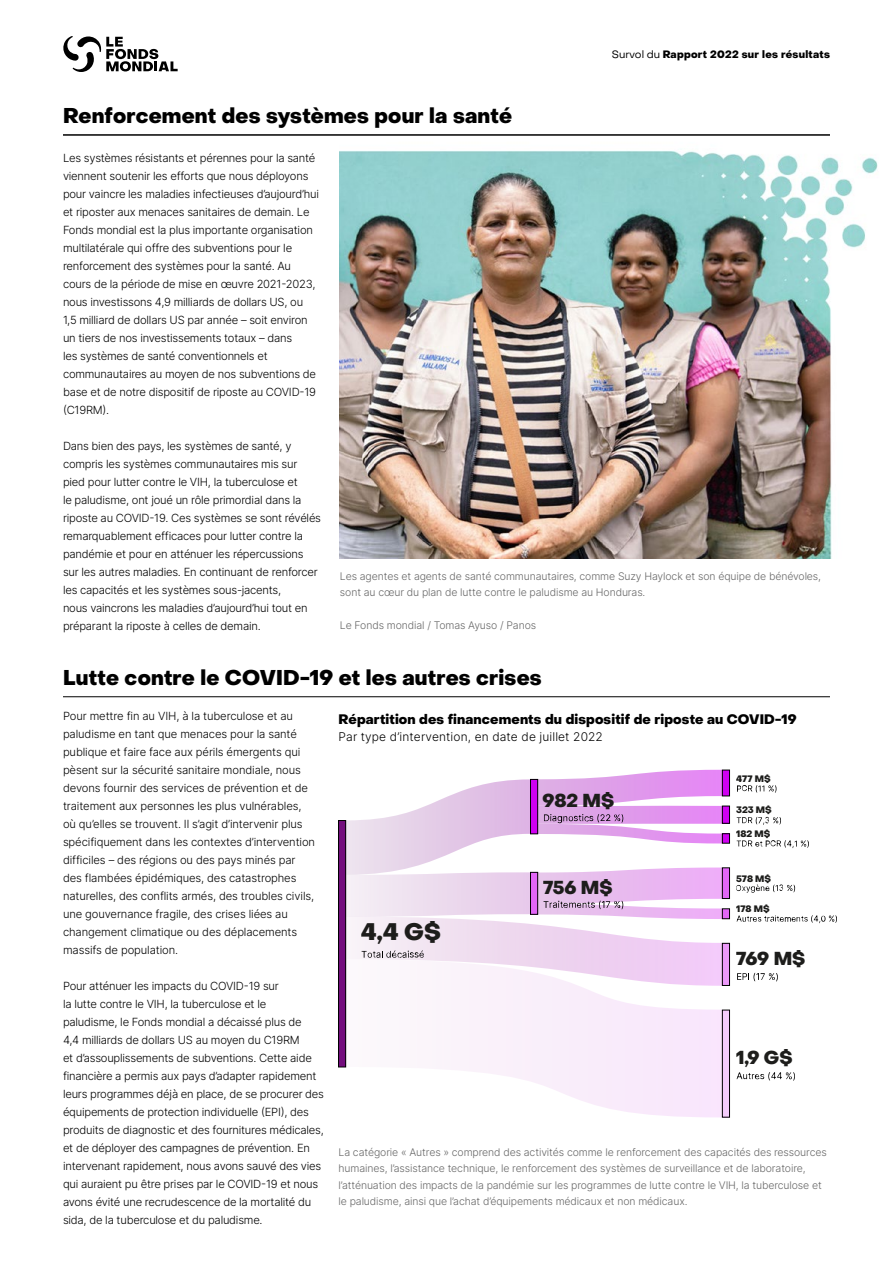
<style>
.page{position:relative;width:893px;height:1263px;background:#fff}
.page>*{position:absolute;margin:0;border:0;box-sizing:border-box;transform-origin:0 0}
.t1{font:800 23.55px "PP Object Sans";color:#1d1d1b}
.t2{font:800 21px "PP Object Sans";letter-spacing:.01em;color:#000}
.t3{font:800 18.45px "PP Object Sans";letter-spacing:-.01em;color:#1d1d1b}
.t4{font:800 13.5px "PP Object Sans";letter-spacing:.01em;color:#000}
.t5{font:300 12px "Inter";letter-spacing:.01em;color:#000}
.t6{font:300 11.25px/18px "Inter";letter-spacing:-.02em;color:#000}
.t7{font:300 10.5px/16.5px "Inter";letter-spacing:-.01em;color:#666}
.t8{font:800 10.5px "PP Object Sans";letter-spacing:.025em;color:#000}
.t9{font:800 9.15px "PP Object Sans";color:#1d1d1b}
.s1{font-weight:400}
</style>
<div class="page">
<img style="left:340px;top:134px;width:538px;height:424px">
<hr style="left:63px;top:696px;width:767px;height:1px;background:#000">
<hr style="left:63px;top:135px;width:767px;height:1px;background:#000">
<svg style="left:346px;top:986px;width:376px;height:131px"></svg>
<div style="left:722px;top:834px;width:7px;height:9px;background:#cf00f1"></div>
<div style="left:722px;top:833px;width:8px;height:10px;border:1px solid #000"></div>
<div style="left:722px;top:806px;width:7px;height:17px;background:#cf00f1"></div>
<div style="left:722px;top:806px;width:8px;height:17px;border:1px solid #000"></div>
<div style="left:722px;top:770px;width:7px;height:26px;background:#cf00f1"></div>
<div style="left:722px;top:770px;width:8px;height:26px;border:1px solid #000"></div>
<div style="left:722px;top:868px;width:7px;height:30px;background:#e266f7"></div>
<div style="left:722px;top:867px;width:8px;height:32px;border:1px solid #000"></div>
<div style="left:722px;top:909px;width:7px;height:10px;background:#e266f7"></div>
<div style="left:722px;top:908px;width:8px;height:11px;border:1px solid #000"></div>
<div style="left:722px;top:943px;width:7px;height:42px;background:#ec99f9"></div>
<div style="left:722px;top:943px;width:8px;height:43px;border:1px solid #000"></div>
<div style="left:722px;top:1010px;width:7px;height:107px;background:#f5ccfc"></div>
<div style="left:722px;top:1010px;width:8px;height:107px;border:1px solid #000"></div>
<div style="left:338px;top:820px;width:8px;height:247px;background:#730d7d"></div>
<div style="left:338px;top:820px;width:8px;height:247px;border:1px solid #000"></div>
<svg style="left:737px;top:817px;width:44px;height:8px"></svg>
<svg style="left:737px;top:840px;width:72px;height:8px"></svg>
<svg style="left:736px;top:915px;width:101px;height:8px"></svg>
<svg style="left:736px;top:884px;width:59px;height:9px"></svg>
<svg style="left:737px;top:785px;width:39px;height:8px"></svg>
<svg style="left:736px;top:1072px;width:59px;height:8px"></svg>
<svg style="left:737px;top:973px;width:41px;height:8px"></svg>
<svg style="left:346px;top:770px;width:376px;height:216px"></svg>
<svg style="left:63px;top:36px;width:115px;height:36px"></svg>
<h2 class="t2" style="left:63px;top:103px;width:450px">Renforcement des systèmes pour la santé</h2>
<p class="t8" style="left:612px;top:48px;width:220px"><span class="s1">Survol du</span> Rapport 2022 sur les résultats</p>
<p class="t6" style="left:63px;top:149px;width:258px">Les systèmes résistants et pérennes pour la santé viennent soutenir les efforts que nous déployons pour vaincre les maladies infectieuses d’aujourd’hui et riposter aux menaces sanitaires de demain. Le Fonds mondial est la plus importante organisation multilatérale qui offre des subventions pour le renforcement des systèmes pour la santé. Au cours de la période de mise en œuvre 2021-2023, nous investissons 4,9 milliards de dollars US, ou 1,5 milliard de dollars US par année – soit environ un tiers de nos investissements totaux – dans<br>les systèmes de santé conventionnels et communautaires au moyen de nos subventions de base et de notre dispositif de riposte au COVID-19 (C19RM).</p>
<p class="t6" style="left:63px;top:437px;width:260px">Dans bien des pays, les systèmes de santé, y compris les systèmes communautaires mis sur pied pour lutter contre le VIH, la tuberculose et<br>le paludisme, ont joué un rôle primordial dans la riposte au COVID-19. Ces systèmes se sont révélés remarquablement efficaces pour lutter contre la pandémie et pour en atténuer les répercussions sur les autres maladies. En continuant de renforcer les capacités et les systèmes sous-jacents,<br>nous vaincrons les maladies d’aujourd’hui tout en préparant la riposte à celles de demain.</p>
<p class="t7" style="left:340px;top:567px;width:483px">Les agentes et agents de santé communautaires, comme Suzy Haylock et son équipe de bénévoles, sont au cœur du plan de lutte contre le paludisme au Honduras.</p>
<p class="t7" style="left:340px;top:617px;width:198px">Le Fonds mondial / Tomas Ayuso / Panos</p>
<h2 class="t2" style="left:63px;top:664px;width:480px">Lutte contre le COVID-19 et les autres crises</h2>
<p class="t6" style="left:63px;top:707px;width:254px">Pour mettre fin au VIH, à la tuberculose et au paludisme en tant que menaces pour la santé publique et faire face aux périls émergents qui pèsent sur la sécurité sanitaire mondiale, nous devons fournir des services de prévention et de traitement aux personnes les plus vulnérables, où qu’elles se trouvent. Il s’agit d’intervenir plus spécifiquement dans les contextes d’intervention difficiles – des régions ou des pays minés par des flambées épidémiques, des catastrophes naturelles, des conflits armés, des troubles civils, une gouvernance fragile, des crises liées au changement climatique ou des déplacements massifs de population.</p>
<p class="t6" style="left:63px;top:977px;width:263px">Pour atténuer les impacts du COVID-19 sur<br>la lutte contre le VIH, la tuberculose et le<br>paludisme, le Fonds mondial a décaissé plus de<br>4,4 milliards de dollars US au moyen du C19RM<br>et d’assouplissements de subventions. Cette aide financière a permis aux pays d’adapter rapidement leurs programmes déjà en place, de se procurer des équipements de protection individuelle (EPI), des produits de diagnostic et des fournitures médicales, et de déployer des campagnes de prévention. En intervenant rapidement, nous avons sauvé des vies qui auraient pu être prises par le COVID-19 et nous avons évité une recrudescence de la mortalité du sida, de la tuberculose et du paludisme.</p>
<p class="t4" style="left:339px;top:711px;width:459px">Répartition des financements du dispositif de riposte au COVID-19</p>
<p class="t5" style="left:339px;top:728px;width:266px">Par type d’intervention, en date de juillet 2022</p>
<h1 class="t1" style="left:361px;top:918px;width:81px">4,4 G$</h1>
<h3 class="t3" style="left:542px;top:789px;width:73px">982 M$</h3>
<h3 class="t3" style="left:543px;top:877px;width:71px">756 M$</h3>
<p class="t9" style="left:736px;top:773px;width:36px">477 M$</p>
<p class="t9" style="left:736px;top:804px;width:37px">323 M$</p>
<p class="t9" style="left:736px;top:828px;width:36px">182 M$</p>
<p class="t9" style="left:736px;top:873px;width:36px">578 M$</p>
<p class="t9" style="left:736px;top:904px;width:35px">178 M$</p>
<h3 class="t3" style="left:736px;top:947px;width:71px">769 M$</h3>
<h3 class="t3" style="left:736px;top:1047px;width:58px">1,9 G$</h3>
<p class="t7" style="left:339px;top:1143px;width:490px">La catégorie « Autres » comprend des activités comme le renforcement des capacités des ressources humaines, l’assistance technique, le renforcement des systèmes de surveillance et de laboratoire, l’atténuation des impacts de la pandémie sur les programmes de lutte contre le VIH, la tuberculose et le paludisme, ainsi que l’achat d’équipements médicaux et non médicaux.</p>
</div>
